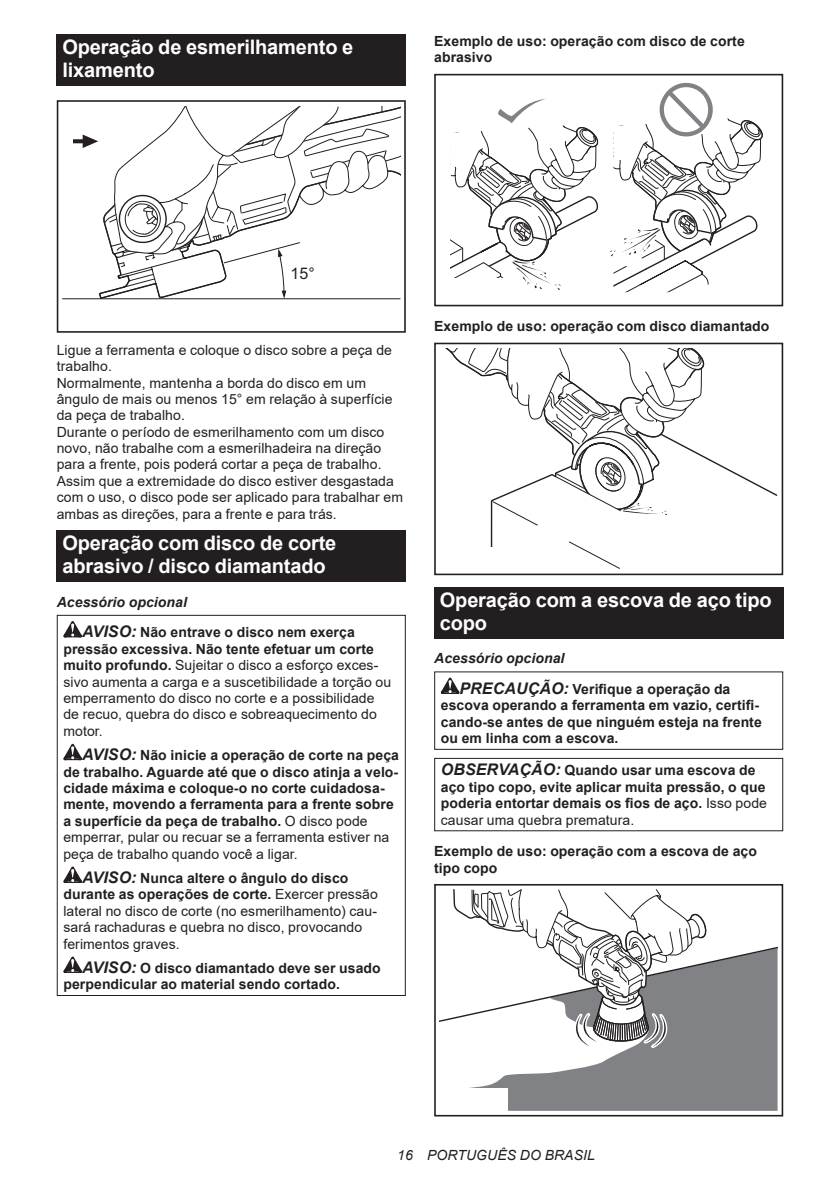
<style>
.page{position:relative;width:840px;height:1191px;background:#fff}
.page>*{position:absolute;margin:0;border:0;box-sizing:border-box;transform-origin:0 0}
.t1{font:700 20px/23.4px "Arial";letter-spacing:-.01em;color:#fff}
.t2{font:16px "Arial";color:#231f20}
.t3{font:700 14px/16.4px "Arial";letter-spacing:.005em;color:#231f20}
.t4{font:14px/16.4px "Arial";letter-spacing:.005em;color:#231f20}
.t5{font:italic 14px "Arial";letter-spacing:.005em;color:#231f20}
.s1{font-style:italic}
.s2{font-style:italic;font-size:16px}
.s3{font-weight:700}
.s4{font-weight:400}
.s5{font-weight:700;font-style:italic;font-size:16px}
</style>
<div class="page">
<div style="left:57px;top:34px;width:348px;height:52px;background:#231f20"></div>
<hr style="left:62px;top:298px;width:338px;height:1px;background:#231f20">
<div style="left:57px;top:100px;width:348px;height:233px;border:2px solid #231f20"></div>
<svg style="left:73px;top:106px;width:327px;height:193px"></svg>
<div style="left:57px;top:530px;width:348px;height:52px;background:#231f20"></div>
<svg style="left:63px;top:621px;width:19px;height:16px"></svg>
<svg style="left:63px;top:744px;width:19px;height:16px"></svg>
<svg style="left:63px;top:866px;width:19px;height:17px"></svg>
<svg style="left:63px;top:956px;width:19px;height:17px"></svg>
<div style="left:57px;top:615px;width:348px;height:381px;border:1px solid #231f20"></div>
<svg style="left:609px;top:82px;width:154px;height:210px"></svg>
<svg style="left:450px;top:99px;width:149px;height:191px"></svg>
<div style="left:434px;top:278px;width:73px;height:28px;background:#fff"></div>
<div style="left:434px;top:74px;width:348px;height:232px;border:2px solid #231f20"></div>
<svg style="left:445px;top:348px;width:333px;height:221px"></svg>
<div style="left:434px;top:547px;width:73px;height:28px;background:#fff"></div>
<div style="left:434px;top:343px;width:348px;height:232px;border:2px solid #231f20"></div>
<div style="left:434px;top:586px;width:348px;height:52px;background:#231f20"></div>
<svg style="left:440px;top:677px;width:19px;height:17px"></svg>
<div style="left:434px;top:671px;width:348px;height:79px;border:1px solid #231f20"></div>
<div style="left:434px;top:758px;width:348px;height:73px;border:1px solid #231f20"></div>
<div style="left:508px;top:1091px;width:269px;height:19px;background:#808285"></div>
<svg style="left:439px;top:889px;width:338px;height:202px"></svg>
<div style="left:434px;top:1088px;width:73px;height:28px;background:#fff"></div>
<div style="left:434px;top:884px;width:348px;height:232px;border:2px solid #231f20"></div>
<h1 class="t1" style="left:62px;top:36px;width:292px">Operação de esmerilhamento e lixamento</h1>
<p class="t3" style="left:434px;top:33px;width:312px">Exemplo de uso: operação com disco de corte abrasivo</p>
<p class="t2" style="left:290px;top:263px;width:26px">15°</p>
<p class="t4" style="left:57px;top:341px;width:347px">Ligue a ferramenta e coloque o disco sobre a peça de trabalho.<br>Normalmente, mantenha a borda do disco em um ângulo de mais ou menos 15° em relação à superfície da peça de trabalho.<br>Durante o período de esmerilhamento com um disco novo, não trabalhe com a esmerilhadeira na direção para a frente, pois poderá cortar a peça de trabalho.<br>Assim que a extremidade do disco estiver desgastada com o uso, o disco pode ser aplicado para trabalhar em ambas as direções, para a frente e para trás.</p>
<h1 class="t1" style="left:62px;top:531px;width:275px">Operação com disco de corte abrasivo / disco diamantado</h1>
<p class="t3" style="left:82px;top:587px;width:274px;line-height:30.6px;text-indent:-25px"><span class="s1">Acessório opcional<br></span><span class="s2">AVISO:</span> Não entrave o disco nem exerça</p>
<p class="t4" style="left:63px;top:640px;width:329px"><span class="s3">pressão excessiva. Não tente efetuar um corte muito profundo.</span> Sujeitar o disco a esforço exces&shy;sivo aumenta a carga e a suscetibilidade a torção ou emperramento do disco no corte e a possibilidade de recuo, quebra do disco e sobreaquecimento do motor.</p>
<p class="t3" style="left:63px;top:747px;width:337px;text-indent:19px"><span class="s2">AVISO:</span> Não inicie a operação de corte na peça de trabalho. Aguarde até que o disco atinja a velo&shy;cidade máxima e coloque-o no corte cuidadosa&shy;mente, movendo a ferramenta para a frente sobre a superfície da peça de trabalho. <span class="s4">O disco pode emperrar, pular ou recuar se a ferramenta estiver na peça de trabalho quando você a ligar.</span></p>
<p class="t4" style="left:63px;top:869px;width:316px;text-indent:19px"><span class="s5">AVISO:</span> <span class="s3">Nunca altere o ângulo do disco durante as operações de corte.</span> Exercer pressão lateral no disco de corte (no esmerilhamento) cau&shy;sará rachaduras e quebra no disco, provocando ferimentos graves.</p>
<p class="t3" style="left:63px;top:960px;width:318px;text-indent:19px"><span class="s2">AVISO:</span> O disco diamantado deve ser usado perpendicular ao material sendo cortado.</p>
<p class="t3" style="left:434px;top:318px;width:336px">Exemplo de uso: operação com disco diamantado</p>
<h1 class="t1" style="left:439px;top:588px;width:333px">Operação com a escova de aço tipo copo</h1>
<p class="t3" style="left:459px;top:643px;width:272px;line-height:30.6px;text-indent:-25px"><span class="s1">Acessório opcional<br></span><span class="s2">PRECAUÇÃO:</span> Verifique a operação da</p>
<p class="t3" style="left:440px;top:697px;width:322px">escova operando a ferramenta em vazio, certifi&shy;cando-se antes de que ninguém esteja na frente ou em linha com a escova.</p>
<p class="t3" style="left:440px;top:762px;width:327px"><span class="s2">OBSERVAÇÃO:</span> Quando usar uma escova de aço tipo copo, evite aplicar muita pressão, o que poderia entortar demais os fios de aço. <span class="s4">Isso pode causar uma quebra prematura.</span></p>
<p class="t3" style="left:434px;top:843px;width:324px">Exemplo de uso: operação com a escova de aço tipo copo</p>
<p class="t5" style="left:397px;top:1146px;width:199px">16 PORTUGUÊS DO BRASIL</p>
</div>
